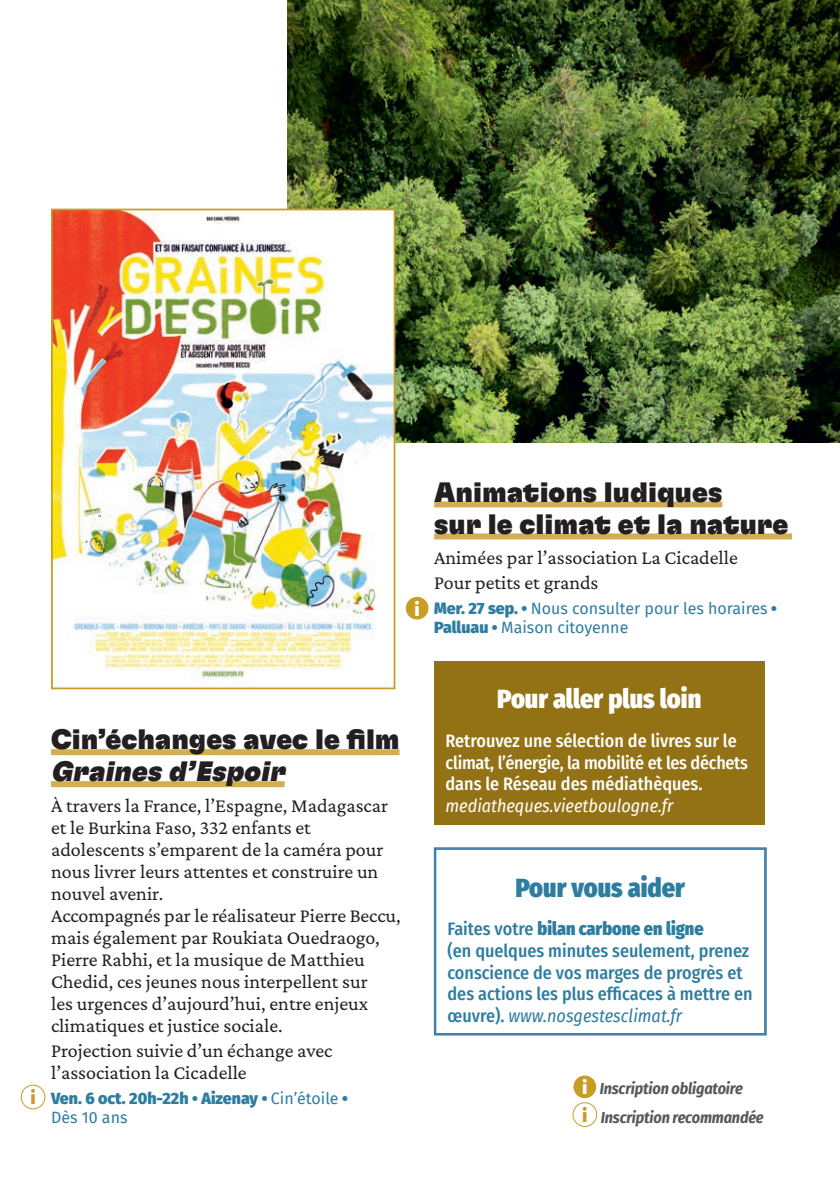
<style>
.page{position:relative;width:840px;height:1191px;background:#fff}
.page>*{position:absolute;margin:0;border:0;box-sizing:border-box;transform-origin:0 0}
.t1{font:28px/32px "GT Flexa Bl";color:#231f20}
.t2{font:italic 28px "GT Flexa Bl";color:#231f20}
.t3{font:900 26px "Fira Sans Condensed";color:#fff}
.t4{font:900 26px "Fira Sans Condensed";color:#2d7da0}
.t5{font:20px/22px "Crimson Pro";color:#231f20}
.t6{font:500 18px/21.6px "Fira Sans Condensed";color:#2d7da0}
.t7{font:500 18px/21.6px "Fira Sans Condensed";color:#fff}
.t8{font:italic 18px "Fira Sans Condensed";color:#fff}
.t9{font:900 18px "Fira Sans Condensed";color:#fff}
.t10{font:900 18px "Fira Sans Condensed";color:#c89d26}
.t11{font:16px/19.2px "Fira Sans";color:#2d7da0}
.t12{font:italic 700 16px/28.6px "Fira Sans Condensed";letter-spacing:-.01em;color:#57585a}
.t13{font:900 16px/19.2px "Fira Sans";color:#2d7da0}
.s1{font-weight:900}
.s2{font-weight:400}
.s3{font-weight:400;font-style:italic}
.s4{font-weight:900;font-style:normal;font-size:18px;color:#fff}
.s5{font-weight:900;font-style:normal;font-size:18px;color:#c89d26}
</style>
<div class="page">
<img style="left:287px;top:0;width:552px;height:443px">
<div style="left:573px;top:1075px;width:23px;height:23px;background:#c89d26;border-radius:50%"></div>
<div style="left:572px;top:1102px;width:25px;height:25px;border:1px solid #c89d26;border-radius:50%"></div>
<div style="left:434px;top:501px;width:288px;height:6px;background:#d3ad52"></div>
<div style="left:434px;top:533px;width:357px;height:6px;background:#d3ad52"></div>
<div style="left:405px;top:597px;width:23px;height:22px;background:#c89d26;border-radius:50%"></div>
<img style="left:54px;top:212px;width:338px;height:472px">
<div style="left:51px;top:209px;width:344px;height:480px;border:2px solid #c89d26"></div>
<div style="left:434px;top:661px;width:329px;height:164px;background:#927215"></div>
<svg style="left:434px;top:847px;width:332px;height:188px"></svg>
<div style="left:435px;top:848px;width:329px;height:186px;border:1px solid #2d7da0"></div>
<div style="left:51px;top:749px;width:348px;height:6px;background:#d3ad52"></div>
<div style="left:51px;top:781px;width:233px;height:6px;background:#d3ad52"></div>
<div style="left:21px;top:1084px;width:24px;height:25px;border:1px solid #c89d26;border-radius:50%"></div>
<p class="t9" style="left:414px;top:593px;width:6px">i</p>
<h1 class="t1" style="left:434px;top:475px;width:355px">Animations ludiques<br>sur le climat et la nature</h1>
<p class="t5" style="left:434px;top:545px;width:305px;line-height:24.8px">Animées par l’association La Cicadelle<br>Pour petits et grands</p>
<p class="t11" style="left:434px;top:598px;width:344px"><span class="s1">Mer. 27 sep. •</span> Nous consulter pour les horaires <span class="s1">•<br>Palluau •</span> Maison citoyenne</p>
<p class="t10" style="left:31px;top:1082px;width:6px">i</p>
<h1 class="t1" style="left:51px;top:723px;width:350px">Cin’échanges avec le film</h1>
<h1 class="t2" style="left:51px;top:754px;width:241px">Graines d’Espoir</h1>
<p class="t5" style="left:51px;top:794px;width:351px">À travers la France, l’Espagne, Madagascar et le Burkina Faso, 332 enfants et adolescents s’emparent de la caméra pour nous livrer leurs attentes et construire un nouvel avenir.<br>Accompagnés par le réalisateur Pierre Beccu, mais également par Roukiata Ouedraogo, Pierre Rabhi, et la musique de Matthieu Chedid, ces jeunes nous interpellent sur<br>les urgences d’aujourd’hui, entre enjeux climatiques et justice sociale.</p>
<p class="t5" style="left:51px;top:1039px;width:283px">Projection suivie d’un échange avec l’association la Cicadelle</p>
<p class="t13" style="left:51px;top:1087px;width:298px">Ven. 6 oct. 20h-22h • Aizenay • <span class="s2">Cin’étoile</span> •<br><span class="s2">Dès 10 ans</span></p>
<h2 class="t3" style="left:497px;top:676px;width:205px">Pour aller plus loin</h2>
<p class="t7" style="left:445px;top:729px;width:304px">Retrouvez une sélection de livres sur le climat, l’énergie, la mobilité et les déchets dans le Réseau des médiathèques.</p>
<p class="t8" style="left:445px;top:792px;width:229px">mediatheques.vieetboulogne.fr</p>
<h2 class="t4" style="left:515px;top:864px;width:171px">Pour vous aider</h2>
<p class="t6" style="left:447px;top:917px;width:306px">Faites votre <span class="s1">bilan carbone en ligne<br></span>(en quelques minutes seulement, prenez conscience de vos marges de progrès et des actions les plus efficaces à mettre en œuvre). <span class="s3">www.nosgestesclimat.fr</span></p>
<p class="t12" style="left:582px;top:1073px;width:183px"><span class="s4">i</span> Inscription obligatoire<br><span class="s5">i</span> Inscription recommandée</p>
</div>
